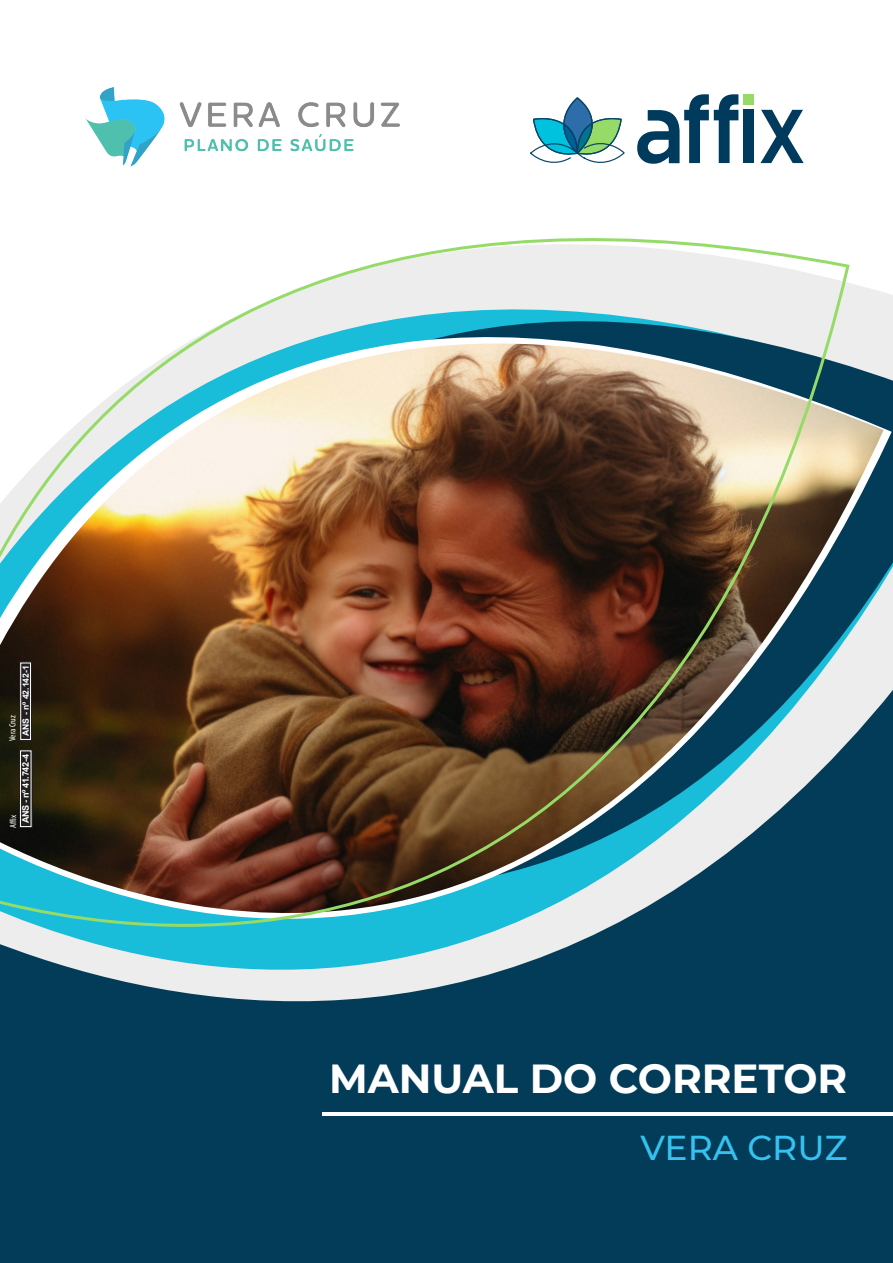
<style>
.page{position:relative;width:893px;height:1263px;background:#fff}
.page>*{position:absolute;margin:0;border:0;box-sizing:border-box;transform-origin:0 0}
.t1{font:700 40.5px "Montserrat";color:#fff}
.t2{font:500 34.5px "Montserrat";color:#35c2f0}
.t3{font:700 9.15px "Arial";letter-spacing:-.04em;color:#fff}
.t4{font:condensed 9px "Myriad Pro";letter-spacing:-.005em;color:#fff}
.t5{font:700 8.55px "Arial";color:#fff}
</style>
<div class="page">
<div style="left:0;top:590px;width:893px;height:673px;background:#033c59"></div>
<hr style="left:323px;top:1112px;width:570px;height:3px;background:#fff">
<svg style="left:851px;top:284px;width:42px;height:417px"></svg>
<img style="left:851px;top:343px;width:33px;height:396px">
<img style="left:0;top:94px;width:851px;height:908px">
<div style="left:19px;top:661px;width:13px;height:80px;background:#231f20"></div>
<div style="left:20px;top:663px;width:11px;height:77px;border:1px solid #fff"></div>
<svg style="left:19px;top:749px;width:13px;height:79px"></svg>
<div style="left:21px;top:751px;width:10px;height:75px;background:#211e1e"></div>
<div style="left:20px;top:750px;width:11px;height:77px;border:1px solid #fff"></div>
<svg style="left:760px;top:110px;width:44px;height:53px"></svg>
<div style="left:743px;top:110px;width:11px;height:53px;background:#003a5d"></div>
<div style="left:743px;top:94px;width:11px;height:11px;background:#96db68"></div>
<svg style="left:637px;top:94px;width:101px;height:70px"></svg>
<svg style="left:530px;top:97px;width:95px;height:66px"></svg>
<img style="left:86px;top:87px;width:313px;height:80px">
<p class="t5" style="left:20px;top:736px;width:72px;rotate:-90deg">ANS - nº 42.142-1</p>
<p class="t4" style="left:7px;top:741px;width:27px;rotate:-90deg">Vera Cruz</p>
<p class="t3" style="left:19px;top:823px;width:71px;rotate:-90deg">ANS - nº 41.742-4</p>
<p class="t4" style="left:8px;top:828px;width:14px;rotate:-90deg">Affix</p>
<p class="t1" style="left:329px;top:1050px;width:520px">MANUAL DO CORRETOR</p>
<p class="t2" style="left:640px;top:1124px;width:208px">VERA CRUZ</p>
</div>
